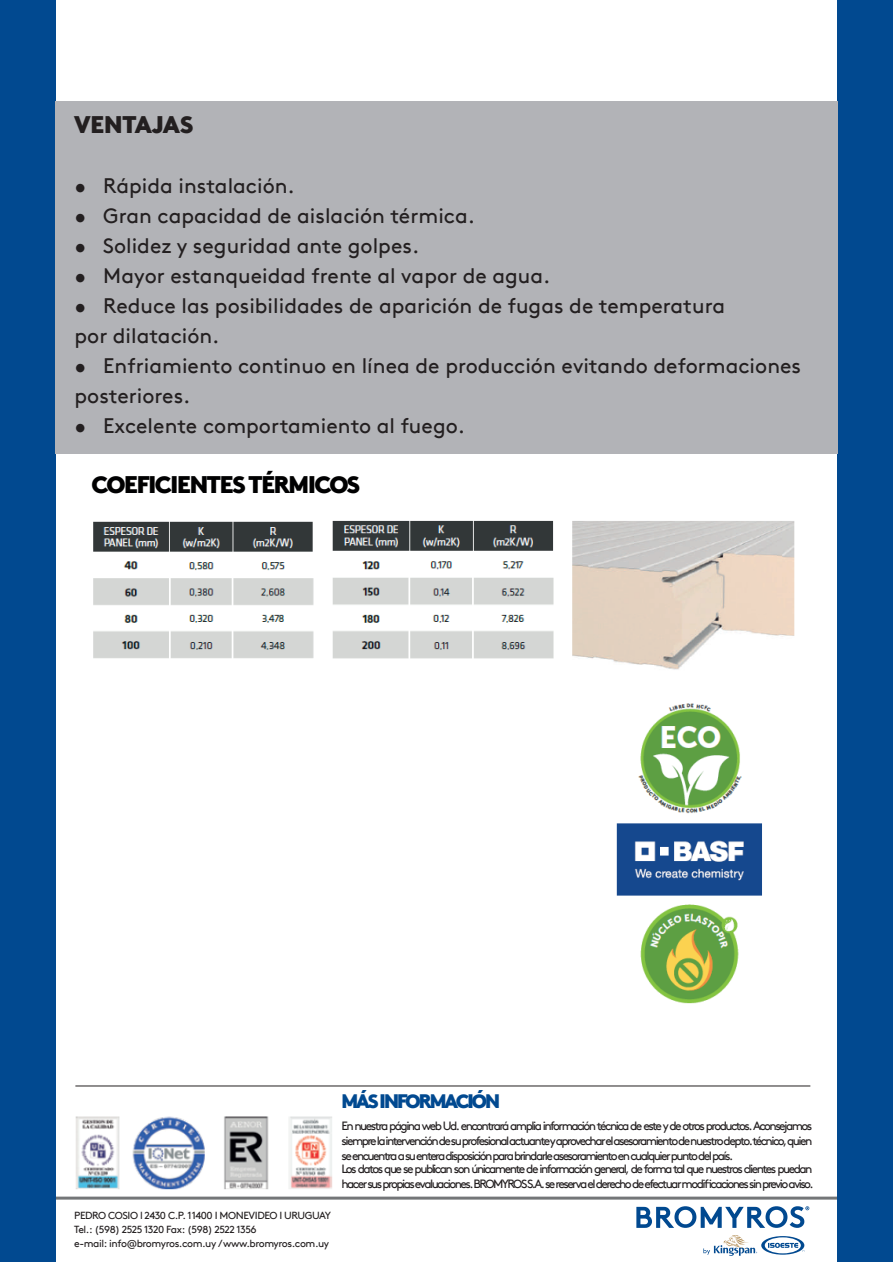
<style>
.page{position:relative;width:893px;height:1262px;background:#fff}
.page>*{position:absolute;margin:0;border:0;box-sizing:border-box;transform-origin:0 0}
.t1{font:900 24px "Kingspan Brown TT";letter-spacing:-.05em;color:#000001}
.t2{font:900 24px "Kingspan Brown TT";color:#231f20}
.t3{font:21px/30px "Kingspan Brown TT";color:#231f20}
.t4{font:900 19.5px "Kingspan Brown TT";letter-spacing:-.1em;color:#014990}
.t5{font:12px/15px "Kingspan Brown TT";letter-spacing:-.13em;color:#231f20;text-align:justify}
.t6{font:10.35px/13.6px "Kingspan Brown TT";letter-spacing:-.04em;color:#231f20}
</style>
<div class="page">
<hr style="left:53px;top:1196px;width:787px;height:3px;background:#747678">
<div style="left:837px;top:0;width:55px;height:1261px;background:#014990"></div>
<div style="left:0;top:0;width:55px;height:1262px;background:#014990"></div>
<svg style="left:636px;top:1206px;width:173px;height:21px"></svg>
<svg style="left:703px;top:1235px;width:101px;height:20px"></svg>
<div style="left:55px;top:101px;width:782px;height:352px;background:#b2b3b7"></div>
<img style="left:93px;top:520px;width:702px;height:150px">
<img style="left:616px;top:703px;width:146px;height:301px">
<img style="left:75px;top:1116px;width:257px;height:74px">
<hr style="left:75px;top:1085px;width:735px;height:1px;background:#231f20">
<h1 class="t2" style="left:74px;top:105px;width:120px">VENTAJAS</h1>
<h2 class="t3" style="left:74px;top:169px;width:222px">• Rápida instalación.</h2>
<h2 class="t3" style="left:74px;top:199px;width:402px">• Gran capacidad de aislación térmica.</h2>
<h2 class="t3" style="left:74px;top:229px;width:346px">• Solidez y seguridad ante golpes.</h2>
<h2 class="t3" style="left:74px;top:259px;width:477px">• Mayor estanqueidad frente al vapor de agua.</h2>
<h2 class="t3" style="left:74px;top:289px;width:652px">• Reduce las posibilidades de aparición de fugas de temperatura por dilatación.</h2>
<h2 class="t3" style="left:74px;top:349px;width:728px">• Enfriamiento continuo en línea de producción evitando deformaciones posteriores.</h2>
<h2 class="t3" style="left:74px;top:409px;width:392px">• Excelente comportamiento al fuego.</h2>
<h1 class="t1" style="left:92px;top:465px;width:270px">COEFICIENTES TÉRMICOS</h1>
<p class="t6" style="left:74px;top:1208px;width:258px">PEDRO COSIO l 2430 C.P. 11400 I MONEVIDEO I URUGUAY<br>Tel.: (598) 2525 1320 Fax: (598) 2522 1356<br>e-mail: info@bromyros.com.uy /www.bromyros.com.uy</p>
<h3 class="t4" style="left:341px;top:1085px;width:160px">MÁS INFORMACIÓN</h3>
<p class="t5" style="left:341px;top:1116px;width:472px">En nuestra página web Ud. encontrará amplia información técnica de este y de otros productos.Aconsejamos siempre la intervención de su profesionalactuante y aprovecharelasesoramiento de nuestro depto.técnico,quien se encuentra a su entera disposición para brindarle asesoramiento en cualquierpunto delpaís.</p>
<p class="t5" style="left:341px;top:1160px;width:473px">Los datos que se publican son únicamente de información general, de forma tal que nuestros clientes puedan hacersus propias evaluaciones.BROMYROS S.A.se reserva elderecho de efectuarmodificaciones sin previo aviso.</p>
</div>
